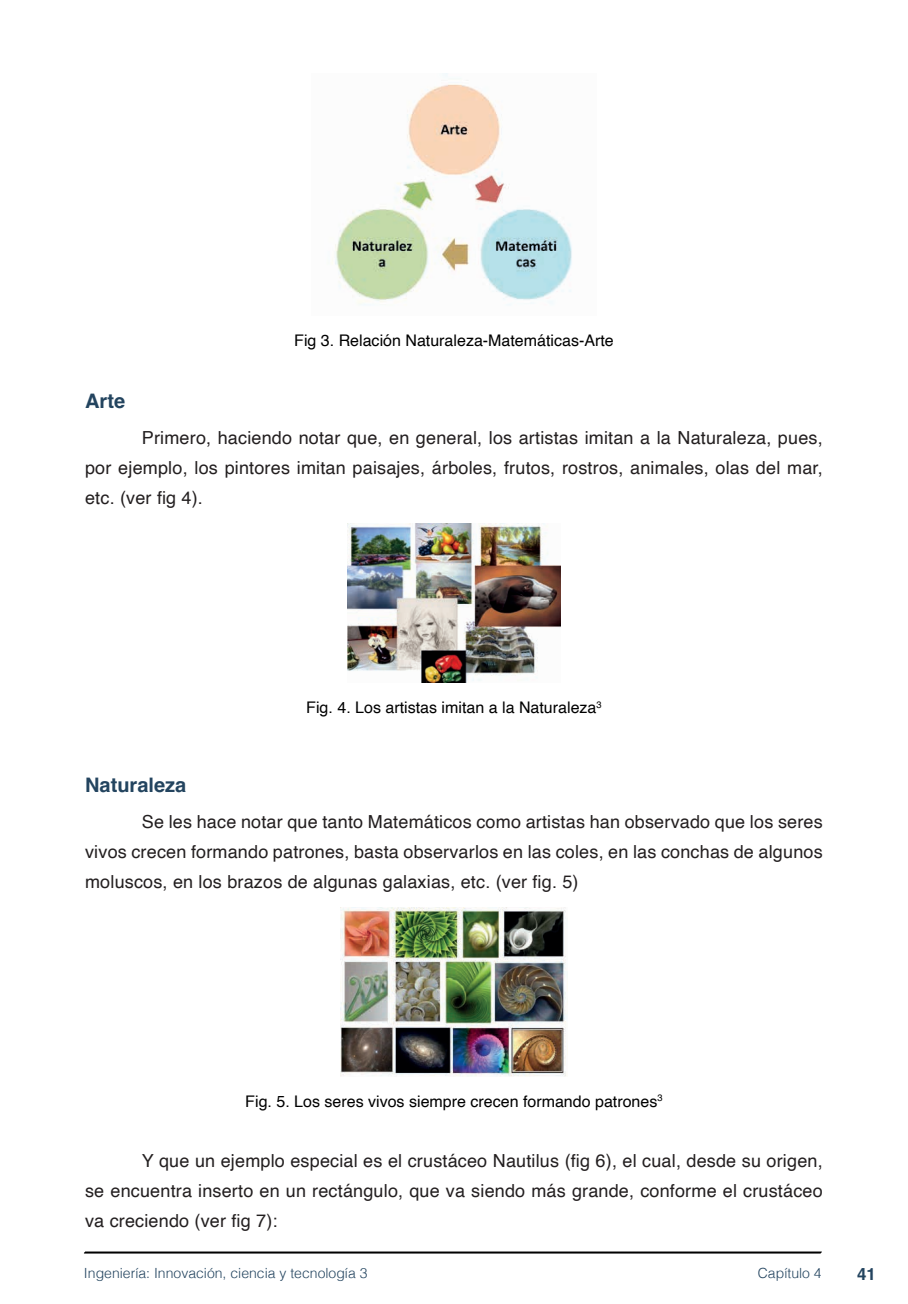
<style>
.page{position:relative;width:908px;height:1304px;background:#fff}
.page>*{position:absolute;margin:0;border:0;box-sizing:border-box;transform-origin:0 0}
.t1{font:700 20px "Helvetica";color:#23445f}
.t2{font:18px/30px "Helvetica";letter-spacing:.01em;color:#231f20;text-align:justify}
.t3{font:700 16.8px "Helvetica";color:#23445f}
.t4{font:16px "Helvetica";color:#000}
.t5{font:300 14px "Helvetica";color:#23445f}
</style>
<div class="page">
<svg style="left:84px;top:1251px;width:737px;height:3px;background:#515151"></svg>
<img style="left:332px;top:74px;width:240px;height:231px">
<img style="left:348px;top:524px;width:211px;height:159px">
<img style="left:340px;top:908px;width:226px;height:168px">
<p class="t4" style="left:294px;top:328px;width:321px">Fig 3. Relación Naturaleza-Matemáticas-Arte</p>
<p class="t1" style="left:85px;top:389px;width:41px">Arte</p>
<p class="t2" style="left:85px;top:423px;width:738px;text-indent:57px">Primero, haciendo notar que, en general, los artistas imitan a la Naturaleza, pues, por ejemplo, los pintores imitan paisajes, árboles, frutos, rostros, animales, olas del mar, etc. (ver fig 4).</p>
<p class="t4" style="left:306px;top:695px;width:297px">Fig. 4. Los artistas imitan a la Naturaleza<sup>3</sup></p>
<p class="t1" style="left:85px;top:773px;width:103px">Naturaleza</p>
<p class="t2" style="left:85px;top:807px;width:738px;text-indent:57px">Se les hace notar que tanto Matemáticos como artistas han observado que los seres vivos crecen formando patrones, basta observarlos en las coles, en las conchas de algunos moluscos, en los brazos de algunas galaxias, etc. (ver fig. 5)</p>
<p class="t4" style="left:245px;top:1089px;width:418px">Fig. 5. Los seres vivos siempre crecen formando patrones<sup>3</sup></p>
<p class="t2" style="left:85px;top:1146px;width:738px;text-indent:57px">Y que un ejemplo especial es el crustáceo Nautilus (fig 6), el cual, desde su origen, se encuentra inserto en un rectángulo, que va siendo más grande, conforme el crustáceo va creciendo (ver fig 7):</p>
<p class="t5" style="left:84px;top:1261px;width:285px">Ingeniería: Innovación, ciencia y tecnología 3</p>
<p class="t5" style="left:757px;top:1261px;width:65px">Capítulo 4</p>
<p class="t3" style="left:856px;top:1264px;width:20px">41</p>
</div>
